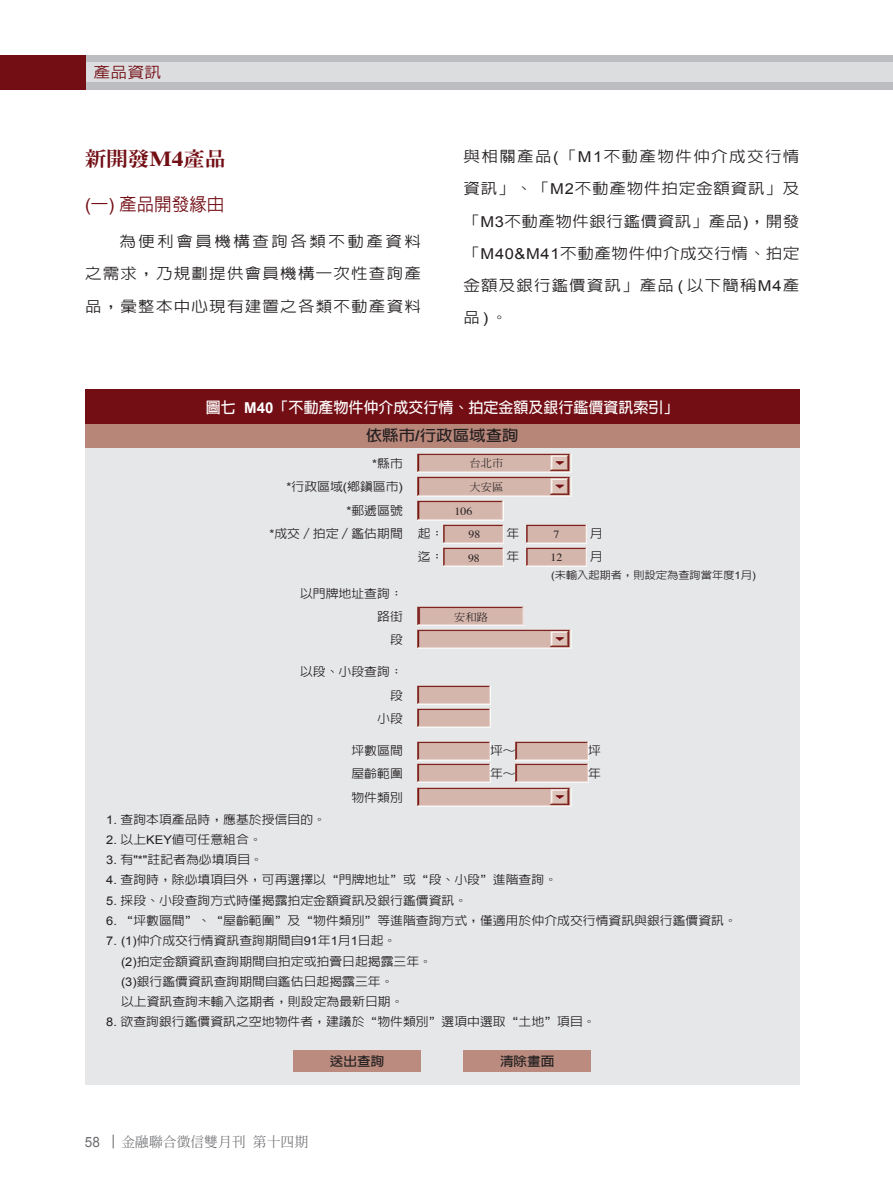
<style>
.page{position:relative;width:893px;height:1191px;background:#fff}
.page>*{position:absolute;margin:0;border:0;box-sizing:border-box;transform-origin:0 0}
.t1{font:800 19.5px "AR Ming B5";color:#730e15;scale:1.1 1}
.t2{font:500 18px "AR Hei B5";color:#730e15}
.t3{font:500 15.3px "AR Hei B5";color:#730e15;scale:1.1 1}
.t4{font:500 15px/32.2px "AR Hei B5";letter-spacing:.07em;color:#231f20;text-align:justify;scale:1.1 1}
.t5{font:700 15px "AR Hei B5";color:#fff}
.t6{font:700 15px "AR Hei B5";color:#231f20;scale:1.1 1}
.t7{font:14.25px "Arial";color:#6c6d70;scale:.95 1}
.t8{font:500 13.8px "AR Ming B5";color:#6c6d70}
.t9{font:700 12.75px "AR Hei B5";color:#231f20;scale:1.07 1}
.t10{font:500 12px/23.4px "AR Hei B5";color:#231f20;text-align:right;scale:1.07 1}
.t11{font:10.95px/23.5px "Times";color:#231f20;scale:1.07 1}
.t12{font:500 10.5px "AR Hei B5";color:#231f20;scale:1.07 1}
.t13{font:500 10.5px "AR Ming B5";color:#231f20;scale:1.07 1}
.s1{font-family:"Times";font-weight:700;font-size:21.45px}
.s2{font-family:"Arial";font-weight:400}
.s3{font-family:"Arial"}
</style>
<div class="page">
<div style="left:0;top:55px;width:893px;height:34px;background:#bcbdc0"></div>
<div style="left:0;top:62px;width:893px;height:20px;background:#dcdddf"></div>
<div style="left:0;top:55px;width:85px;height:34px;background:#730e15"></div>
<svg style="left:113px;top:1134px;width:1px;height:14px"></svg>
<div style="left:85px;top:424px;width:714px;height:660px;background:#e6e7e9"></div>
<div style="left:85px;top:424px;width:714px;height:23px;background:#b88679"></div>
<img style="left:418px;top:454px;width:154px;height:19px">
<img style="left:418px;top:477px;width:154px;height:19px">
<img style="left:418px;top:501px;width:85px;height:19px">
<img style="left:443px;top:524px;width:60px;height:19px">
<img style="left:527px;top:524px;width:59px;height:19px">
<img style="left:443px;top:547px;width:60px;height:20px">
<img style="left:527px;top:547px;width:59px;height:20px">
<img style="left:418px;top:606px;width:106px;height:19px">
<img style="left:418px;top:629px;width:154px;height:19px">
<img style="left:418px;top:686px;width:72px;height:19px">
<img style="left:418px;top:708px;width:72px;height:19px">
<img style="left:418px;top:741px;width:72px;height:19px">
<img style="left:516px;top:741px;width:72px;height:19px">
<img style="left:418px;top:763px;width:72px;height:19px">
<img style="left:516px;top:763px;width:72px;height:19px">
<img style="left:418px;top:787px;width:154px;height:19px">
<div style="left:85px;top:390px;width:714px;height:34px;background:#730e15"></div>
<div style="left:293px;top:1050px;width:128px;height:21px;background:#ba8b7e"></div>
<div style="left:463px;top:1050px;width:128px;height:21px;background:#ba8b7e"></div>
<p class="t3" style="left:93px;top:65px;width:63px">產品資訊</p>
<h1 class="t1" style="left:85px;top:149px;width:130px">新開發<span class="s1">M4</span>產品</h1>
<h2 class="t2" style="left:85px;top:195px;width:141px"><span class="s2">(</span>一<span class="s2">)</span> 產品開發緣由</h2>
<p class="t4" style="left:85px;top:225px;width:307px;text-indent:34px">為便利會員機構查詢各類不動產資料之需求，乃規劃提供會員機構一次性查詢產品，彙整本中心現有建置之各類不動產資料</p>
<p class="t4" style="left:463px;top:140px;width:307px">與相關產品<span class="s2">(</span>「<span class="s2">M1</span>不動產物件仲介成交行情資訊」、「<span class="s2">M2</span>不動產物件拍定金額資訊」及「<span class="s2">M3</span>不動產物件銀行鑑價資訊」產品<span class="s2">)</span>，開發「<span class="s2">M40&amp;M41</span>不動產物件仲介成交行情、拍定金額及銀行鑑價資訊」產品 <span class="s2">(</span> 以下簡稱<span class="s2">M4</span>產品<span class="s2">)</span>。</p>
<p class="t5" style="left:206px;top:400px;width:474px">圖七 <span class="s3">M40</span>「不動產物件仲介成交行情、拍定金額及銀行鑑價資訊索引」</p>
<p class="t6" style="left:366px;top:428px;width:141px">依縣市<span class="s3">/</span>行政區域查詢</p>
<p class="t10" style="left:269px;top:451px;width:126px"><span class="s2">*</span>縣市<br><span class="s2">*</span>行政區域<span class="s2">(</span>鄉鎮區市<span class="s2">)<br>*</span>郵遞區號<br><span class="s2">*</span>成交／拍定／鑑估期間</p>
<p class="t13" style="left:470px;top:457px;width:33px">台北市</p>
<p class="t13" style="left:470px;top:482px;width:33px">大安區</p>
<p class="t11" style="left:468px;top:498px;width:13px;text-indent:-13px">106<br>98<br>98</p>
<p class="t10" style="left:418px;top:522px;width:25px">起：</p>
<p class="t10" style="left:507px;top:522px;width:13px">年</p>
<p class="t10" style="left:590px;top:522px;width:13px">月</p>
<p class="t10" style="left:418px;top:545px;width:25px">迄：</p>
<p class="t10" style="left:507px;top:545px;width:13px">年</p>
<p class="t10" style="left:590px;top:545px;width:13px">月</p>
<p class="t12" style="left:551px;top:569px;width:193px"><span class="s2">(</span>未輸入起期者，則設定為查詢當年度<span class="s2">1</span>月<span class="s2">)</span></p>
<p class="t11" style="left:551px;top:521px;width:13px">7<br>12</p>
<p class="t10" style="left:300px;top:581px;width:97px">以門牌地址查詢：路街<br>段</p>
<p class="t10" style="left:300px;top:660px;width:97px">以段、小段查詢：段<br>小段</p>
<p class="t10" style="left:351px;top:738px;width:50px">坪數區間</p>
<p class="t10" style="left:490px;top:738px;width:25px">坪∼</p>
<p class="t10" style="left:588px;top:738px;width:13px">坪</p>
<p class="t10" style="left:351px;top:762px;width:50px">屋齡範圍</p>
<p class="t10" style="left:490px;top:762px;width:25px">年∼</p>
<p class="t10" style="left:588px;top:762px;width:13px">年</p>
<p class="t10" style="left:351px;top:785px;width:50px">物件類別</p>
<p class="t10" style="left:106px;top:807px;width:207px"><span class="s2">1.</span> 查詢本項產品時，應基於授信目的。</p>
<p class="t10" style="left:106px;top:827px;width:147px"><span class="s2">2.</span> 以上<span class="s2">KEY</span>值可任意組合。</p>
<p class="t10" style="left:106px;top:848px;width:148px"><span class="s2">3.</span> 有<span class="s2">"*"</span>註記者為必填項目。</p>
<p class="t10" style="left:106px;top:868px;width:423px"><span class="s2">4.</span> 查詢時，除必填項目外，可再選擇以“門牌地址”或“段、小段”進階查詢。</p>
<p class="t10" style="left:106px;top:888px;width:339px"><span class="s2">5.</span> 採段、小段查詢方式時僅揭露拍定金額資訊及銀行鑑價資訊。</p>
<p class="t10" style="left:106px;top:908px;width:591px"><span class="s2">6.</span> “坪數區間”、“屋齡範圍”及“物件類別”等進階查詢方式，僅適用於仲介成交行情資訊與銀行鑑價資訊。</p>
<p class="t10" style="left:121px;top:930px;width:292px;line-height:20.2px;text-align:left;text-indent:-15px"><span class="s2">7. (1)</span>仲介成交行情資訊查詢期間自<span class="s2">91</span>年<span class="s2">1</span>月<span class="s2">1</span>日起。<br><span class="s2">(2)</span>拍定金額資訊查詢期間自拍定或拍賣日起揭露三年。<span class="s2">(3)</span>銀行鑑價資訊查詢期間自鑑估日起揭露三年。<br>以上資訊查詢未輸入迄期者，則設定為最新日期。</p>
<p class="t10" style="left:106px;top:1010px;width:459px"><span class="s2">8.</span> 欲查詢銀行鑑價資訊之空地物件者，建議於“物件類別”選項中選取“土地”項目。</p>
<p class="t13" style="left:454px;top:611px;width:33px">安和路</p>
<p class="t9" style="left:330px;top:1055px;width:53px">送出查詢</p>
<p class="t9" style="left:500px;top:1055px;width:53px">清除畫面</p>
<p class="t7" style="left:85px;top:1133px;width:17px">58</p>
<p class="t8" style="left:122px;top:1135px;width:188px">金融聯合徵信雙月刊第十四期</p>
</div>
